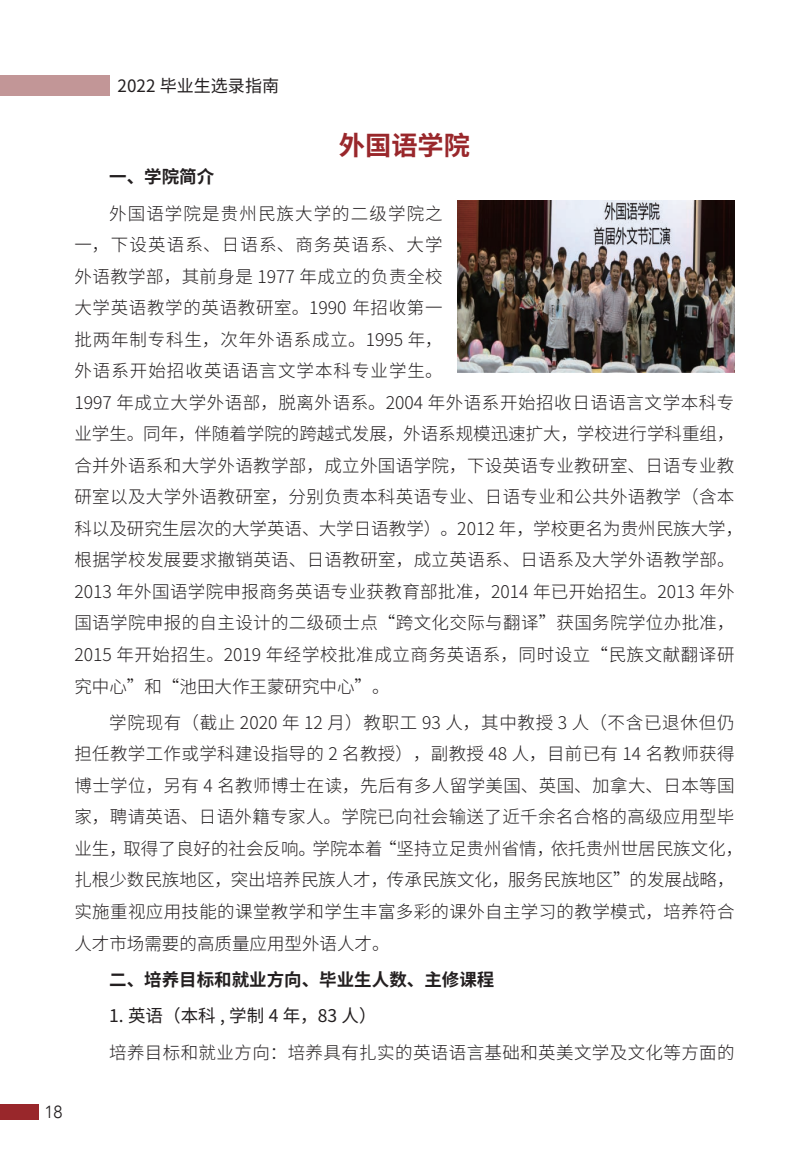
<style>
.page{position:relative;width:809px;height:1166px;background:#fff}
.page>*{position:absolute;margin:0;border:0;box-sizing:border-box;transform-origin:0 0}
.t1{font:700 26.25px "Source Han Sans CN";color:#99272b}
.t2{font:300 17.5px/31.5px "Source Han Sans CN";letter-spacing:.02em;color:#231f20}
.t3{font:700 17.5px "Source Han Sans CN";color:#231f20}
.t4{font:17.5px "Source Han Sans CN";color:#231f20}
.t5{font:300 17.5px "Avenir";color:#231f20}
.t6{font:16.97px "Source Han Sans CN";color:#231f20}
</style>
<div class="page">
<div style="left:0;top:1103px;width:38px;height:16px;background:#99272b"></div>
<div style="left:0;top:76px;width:110px;height:20px;background:#c29697"></div>
<img style="left:457px;top:200px;width:277px;height:173px">
<p class="t6" style="left:118px;top:76px;width:163px">2022 毕业生选录指南</p>
<h1 class="t1" style="left:339px;top:132px;width:133px">外国语学院</h1>
<p class="t3" style="left:109px;top:168px;width:106px">一、学院简介</p>
<p class="t2" style="left:74px;top:198px;width:670px;text-indent:35px">外国语学院是贵州民族大学的二级学院之<br>一，下设英语系、日语系、商务英语系、大学<br>外语教学部，其前身是 1977 年成立的负责全校<br>大学英语教学的英语教研室。1990 年招收第一<br>批两年制专科生，次年外语系成立。1995 年，<br>外语系开始招收英语语言文学本科专业学生。<br>1997 年成立大学外语部，脱离外语系。2004 年外语系开始招收日语语言文学本科专业学生。同年，伴随着学院的跨越式发展，外语系规模迅速扩大，学校进行学科重组，合并外语系和大学外语教学部，成立外国语学院，下设英语专业教研室、日语专业教研室以及大学外语教研室，分别负责本科英语专业、日语专业和公共外语教学（含本科以及研究生层次的大学英语、大学日语教学）。2012 年，学校更名为贵州民族大学，根据学校发展要求撤销英语、日语教研室，成立英语系、日语系及大学外语教学部。2013 年外国语学院申报商务英语专业获教育部批准，2014 年已开始招生。2013 年外国语学院申报的自主设计的二级硕士点“跨文化交际与翻译”获国务院学位办批准，2015 年开始招生。2019 年经学校批准成立商务英语系，同时设立“民族文献翻译研究中心”和“池田大作王蒙研究中心”。</p>
<p class="t2" style="left:74px;top:707px;width:670px;text-indent:35px">学院现有（截止 2020 年 12 月）教职工 93 人，其中教授 3 人（不含已退休但仍担任教学工作或学科建设指导的 2 名教授），副教授 48 人，目前已有 14 名教师获得博士学位，另有 4 名教师博士在读，先后有多人留学美国、英国、加拿大、日本等国家，聘请英语、日语外籍专家人。学院已向社会输送了近千余名合格的高级应用型毕业生，取得了良好的社会反响。学院本着“坚持立足贵州省情，依托贵州世居民族文化，扎根少数民族地区，突出培养民族人才，传承民族文化，服务民族地区”的发展战略，实施重视应用技能的课堂教学和学生丰富多彩的课外自主学习的教学模式，培养符合人才市场需要的高质量应用型外语人才。</p>
<p class="t3" style="left:109px;top:970px;width:387px">二、培养目标和就业方向、毕业生人数、主修课程</p>
<p class="t4" style="left:109px;top:1006px;width:269px">1. 英语（本科 , 学制 4 年，83 人）</p>
<p class="t2" style="left:109px;top:1037px;width:627px">培养目标和就业方向：培养具有扎实的英语语言基础和英美文学及文化等方面的</p>
<p class="t5" style="left:44px;top:1101px;width:20px">18</p>
</div>
